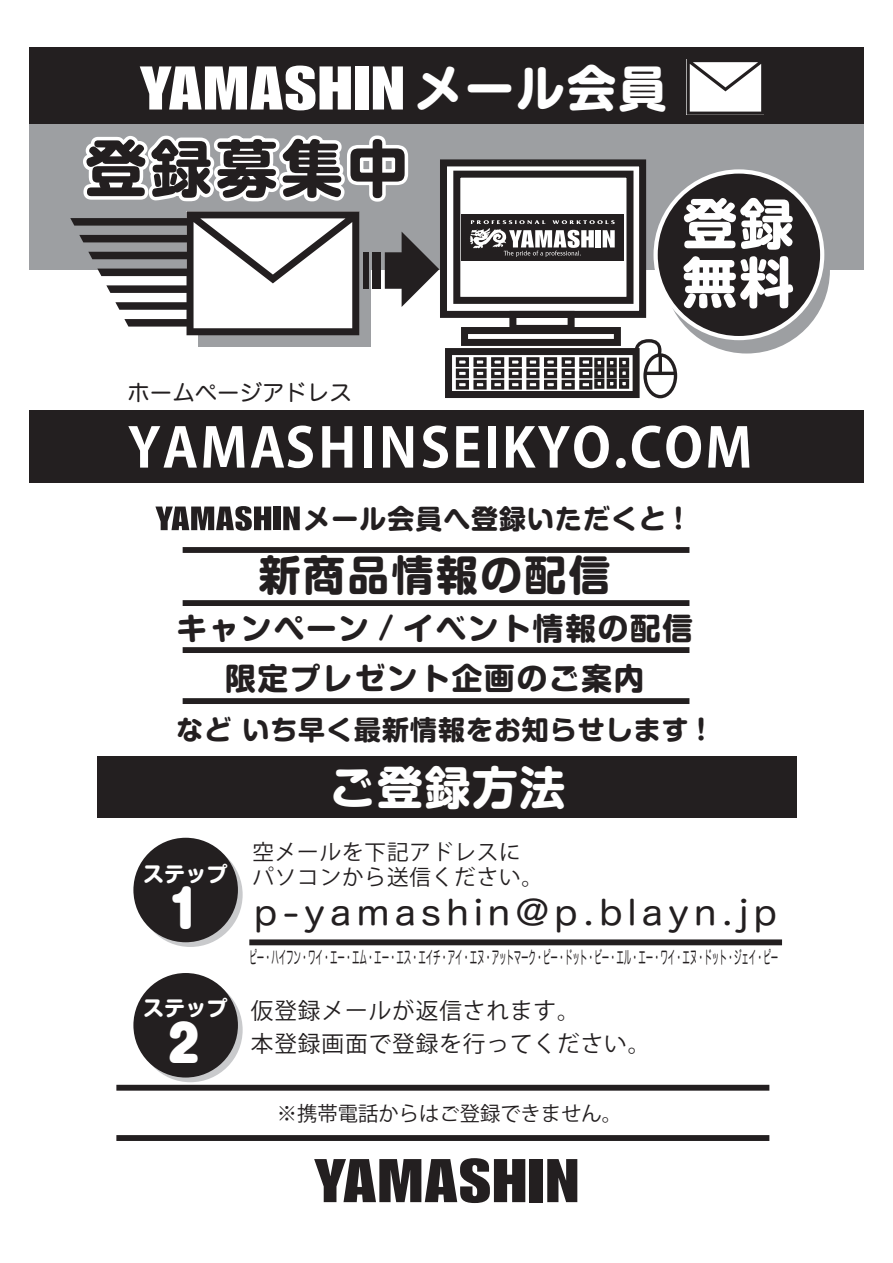
<style>
.page{position:relative;width:893px;height:1263px;background:#fff}
.page>*{position:absolute;margin:0;border:0;box-sizing:border-box;transform-origin:0 0}
.t1{font:700 61.65px "Shin M Go Pro";letter-spacing:.06em;color:#231f20}
.t2{font:700 54.6px/58.5px "Shin M Go Pro";color:#fff}
.t3{font:700 53.85px "Koz Go Pro";letter-spacing:.04em;color:#fff}
.t4{font:900 49.35px "Shin M Go Pro";color:#fff}
.t5{font:700 49.05px "Shin M Go Pro";letter-spacing:.04em;color:#fff}
.t6{font:700 45.75px "Shin M Go Pro";letter-spacing:.04em;color:#fff}
.t7{font:700 41.85px "Shin M Go Pro";letter-spacing:.06em;color:#231f20}
.t8{font:33.9px "Hira Maru Pro W4";letter-spacing:.14em;color:#231f20;scale:1.1 1}
.t9{font:700 30.6px/49.9px "Shin M Go Pro";letter-spacing:.06em;color:#231f20;text-align:center}
.t10{font:700 26.85px "Shin M Go Pro";letter-spacing:.04em;color:#231f20}
.t11{font:22.65px/33.3px "Koz Go Pro";letter-spacing:.04em;color:#231f20}
.t12{font:22.5px "Hira Maru Pro W4";color:#231f20}
.t13{font:21.6px/24.9px "Koz Go Pro";letter-spacing:.04em;color:#231f20}
.t14{font:700 21.15px "Shin M Go Pro";color:#fff}
.t15{font:20.25px "Koz Go Pro";color:#231f20}
.t16{font:17.85px "Hira Maru Pro W4";letter-spacing:-.02em;color:#231f20;scale:.42 1}
</style>
<div class="page">
<div style="left:198px;top:223px;width:173px;height:124px;background:#9d9fa2"></div>
<svg style="left:138px;top:842px;width:105px;height:105px"></svg>
<svg style="left:138px;top:978px;width:105px;height:104px"></svg>
<div style="left:29px;top:48px;width:835px;height:88px;background:#231f20"></div>
<div style="left:29px;top:124px;width:835px;height:145px;background:#9d9fa2"></div>
<div style="left:440px;top:159px;width:206px;height:159px;background:#fff;border:7px solid #231f20"></div>
<div style="left:453px;top:171px;width:180px;height:133px;background:#fff;border:7px solid #231f20"></div>
<div style="left:509px;top:311px;width:66px;height:21px;border:7px solid #231f20"></div>
<div style="left:461px;top:327px;width:160px;height:19px;border:7px solid #231f20"></div>
<div style="left:445px;top:348px;width:195px;height:50px;border:7px solid #231f20"></div>
<div style="left:456px;top:357px;width:13px;height:10px;border:3px solid #231f20"></div>
<div style="left:473px;top:357px;width:14px;height:10px;border:3px solid #231f20"></div>
<div style="left:491px;top:357px;width:13px;height:10px;border:3px solid #231f20"></div>
<div style="left:509px;top:357px;width:13px;height:10px;border:3px solid #231f20"></div>
<div style="left:526px;top:357px;width:13px;height:10px;border:3px solid #231f20"></div>
<div style="left:544px;top:357px;width:13px;height:10px;border:3px solid #231f20"></div>
<div style="left:562px;top:357px;width:13px;height:10px;border:3px solid #231f20"></div>
<div style="left:579px;top:357px;width:13px;height:10px;border:3px solid #231f20"></div>
<div style="left:456px;top:368px;width:13px;height:10px;border:3px solid #231f20"></div>
<div style="left:473px;top:368px;width:14px;height:10px;border:3px solid #231f20"></div>
<div style="left:491px;top:368px;width:13px;height:10px;border:3px solid #231f20"></div>
<div style="left:509px;top:368px;width:13px;height:10px;border:3px solid #231f20"></div>
<div style="left:526px;top:368px;width:13px;height:10px;border:3px solid #231f20"></div>
<div style="left:544px;top:368px;width:13px;height:10px;border:3px solid #231f20"></div>
<div style="left:562px;top:368px;width:13px;height:10px;border:3px solid #231f20"></div>
<div style="left:579px;top:368px;width:13px;height:10px;border:3px solid #231f20"></div>
<div style="left:456px;top:380px;width:13px;height:10px;border:3px solid #231f20"></div>
<div style="left:473px;top:380px;width:14px;height:10px;border:3px solid #231f20"></div>
<div style="left:491px;top:380px;width:13px;height:10px;border:3px solid #231f20"></div>
<div style="left:509px;top:380px;width:13px;height:10px;border:3px solid #231f20"></div>
<div style="left:526px;top:380px;width:13px;height:10px;border:3px solid #231f20"></div>
<div style="left:544px;top:380px;width:13px;height:10px;border:3px solid #231f20"></div>
<div style="left:562px;top:380px;width:13px;height:10px;border:3px solid #231f20"></div>
<div style="left:579px;top:380px;width:13px;height:10px;border:3px solid #231f20"></div>
<div style="left:594px;top:358px;width:10px;height:10px;border:3px solid #231f20"></div>
<div style="left:607px;top:358px;width:10px;height:10px;border:3px solid #231f20"></div>
<div style="left:619px;top:358px;width:10px;height:10px;border:3px solid #231f20"></div>
<div style="left:594px;top:368px;width:10px;height:10px;border:3px solid #231f20"></div>
<div style="left:607px;top:368px;width:10px;height:10px;border:3px solid #231f20"></div>
<div style="left:619px;top:368px;width:10px;height:10px;border:3px solid #231f20"></div>
<div style="left:594px;top:379px;width:10px;height:10px;border:3px solid #231f20"></div>
<div style="left:607px;top:379px;width:10px;height:10px;border:3px solid #231f20"></div>
<div style="left:619px;top:379px;width:10px;height:10px;border:3px solid #231f20"></div>
<div style="left:643px;top:353px;width:34px;height:45px;border:3px solid #231f20;border-radius:50%"></div>
<hr style="left:645px;top:372px;width:30px;height:3px;background:#231f20">
<hr style="left:659px;top:355px;width:3px;height:18px;background:#231f20">
<svg style="left:633px;top:339px;width:34px;height:19px"></svg>
<div style="left:461px;top:215px;width:163px;height:46px;background:#231f20"></div>
<svg style="left:470px;top:220px;width:145px;height:37px"></svg>
<div style="left:29px;top:410px;width:835px;height:73px;background:#231f20"></div>
<div style="left:97px;top:757px;width:699px;height:61px;background:#231f20"></div>
<svg style="left:663px;top:187px;width:167px;height:166px;background:#a9abae"></svg>
<div style="left:656px;top:171px;width:166px;height:167px;background:#231f20;border-radius:50%"></div>
<div style="left:653px;top:169px;width:171px;height:171px;border:4px solid #fff;border-radius:50%"></div>
<div style="left:133px;top:838px;width:105px;height:104px;background:#231f20;border-radius:50%"></div>
<div style="left:133px;top:973px;width:105px;height:104px;background:#231f20;border-radius:50%"></div>
<div style="left:116px;top:1085px;width:653px;height:6px;background:#231f20"></div>
<div style="left:183px;top:600px;width:506px;height:6px;background:#231f20"></div>
<div style="left:183px;top:547px;width:506px;height:6px;background:#231f20"></div>
<div style="left:116px;top:1135px;width:653px;height:6px;background:#231f20"></div>
<div style="left:183px;top:647px;width:506px;height:6px;background:#231f20"></div>
<div style="left:183px;top:698px;width:506px;height:6px;background:#231f20"></div>
<svg style="left:140px;top:66px;width:211px;height:44px"></svg>
<div style="left:355px;top:66px;width:13px;height:44px;background:#fff"></div>
<svg style="left:373px;top:66px;width:30px;height:44px"></svg>
<svg style="left:314px;top:1158px;width:211px;height:45px"></svg>
<div style="left:530px;top:1159px;width:13px;height:43px;background:#231f20"></div>
<svg style="left:547px;top:1159px;width:30px;height:43px"></svg>
<svg style="left:155px;top:506px;width:116px;height:25px"></svg>
<div style="left:274px;top:506px;width:7px;height:24px;background:#231f20"></div>
<svg style="left:283px;top:506px;width:17px;height:24px"></svg>
<div style="left:249px;top:939px;width:533px;height:6px;background:#231f20"></div>
<svg style="left:687px;top:62px;width:77px;height:53px;background:#d3d2d2"></svg>
<svg style="left:70px;top:135px;width:369px;height:200px"></svg>
<div style="left:372px;top:252px;width:9px;height:37px;background:#231f20"></div>
<div style="left:363px;top:252px;width:6px;height:37px;background:#231f20"></div>
<h1 class="t1" style="left:85px;top:118px;width:325px">登録募集中</h1>
<h3 class="t5" style="left:414px;top:48px;width:254px">メール会員</h3>
<h2 class="t2" style="left:683px;top:188px;width:113px">登録無料</h2>
<p class="t12" style="left:127px;top:373px;width:226px">ホームページアドレス</p>
<h3 class="t3" style="left:128px;top:413px;width:626px">YAMASHINSEIKYO.COM</h3>
<h3 class="t10" style="left:304px;top:497px;width:381px">メール会員へ登録いただくと !</h3>
<h3 class="t7" style="left:259px;top:541px;width:353px">新商品情報の配信</h3>
<h3 class="t9" style="left:176px;top:599px;width:518px">キャンペーン / イベント情報の配信限定プレゼント企画のご案内</h3>
<h3 class="t10" style="left:176px;top:707px;width:531px">など いち早く最新情報をお知らせします !</h3>
<p class="t14" style="left:143px;top:857px;width:86px">ステップ</p>
<h3 class="t4" style="left:168px;top:869px;width:33px">1</h3>
<p class="t14" style="left:143px;top:991px;width:86px">ステップ</p>
<h3 class="t4" style="left:168px;top:1004px;width:33px">2</h3>
<h3 class="t6" style="left:330px;top:750px;width:238px">ご登録方法</h3>
<p class="t13" style="left:252px;top:840px;width:292px">空メールを下記アドレスにパソコンから送信ください。</p>
<h3 class="t8" style="left:254px;top:883px;width:477px">p-yamashin@p.blayn.jp</h3>
<p class="t16" style="left:250px;top:942px;width:1260px">ピー・ハイフン・ワイ・エー・エム・エー・エス・エイチ・アイ・エヌ・アットマーク・ピー・ドット・ビー・エル・エー・ワイ・エヌ・ドット・ジェイ・ピー</p>
<p class="t11" style="left:251px;top:994px;width:401px">仮登録メールが返信されます。<br>本登録画面で登録を行ってください。</p>
<p class="t15" style="left:277px;top:1100px;width:347px">※携帯電話からはご登録できません。</p>
</div>
